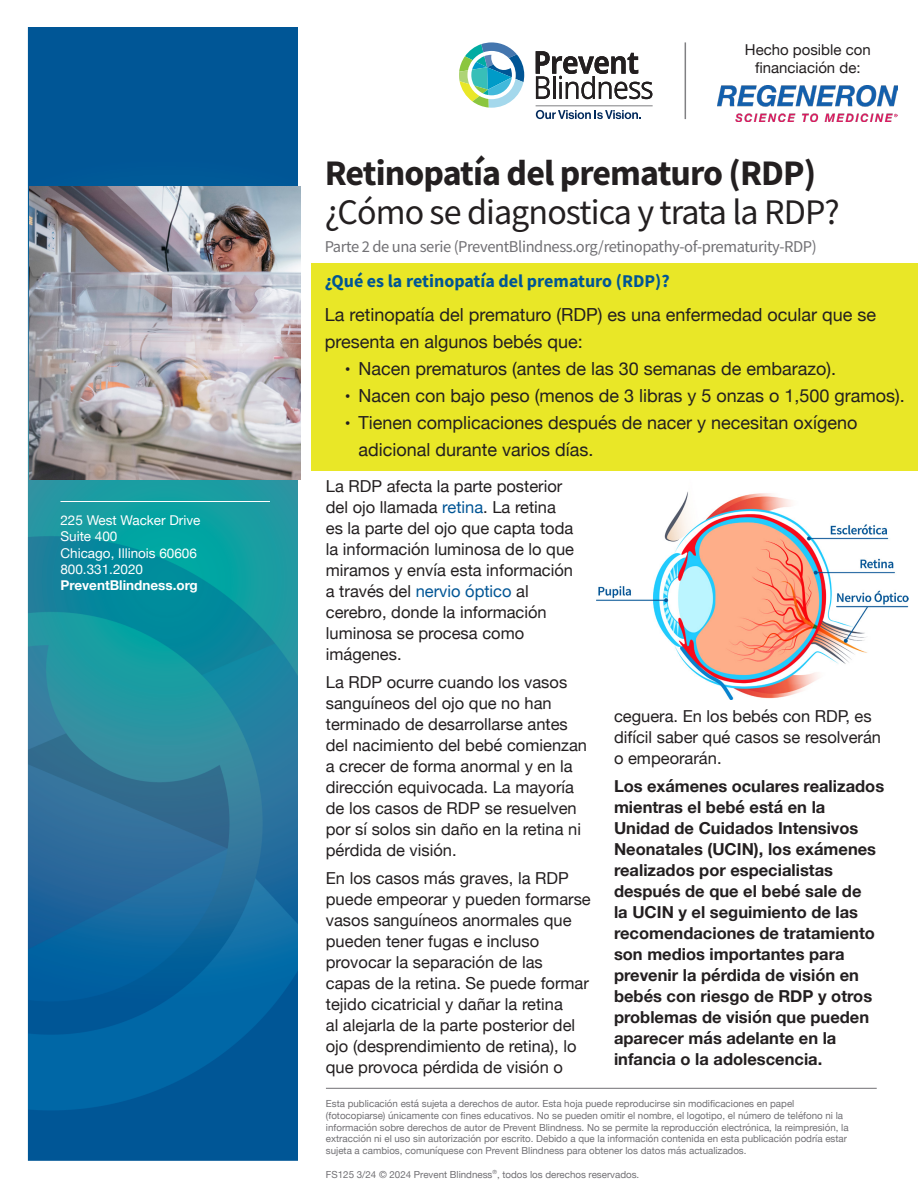
<style>
.page{position:relative;width:918px;height:1188px;background:#fff}
.page>*{position:absolute;margin:0;border:0;box-sizing:border-box;transform-origin:0 0}
.t1{font:36px/39px "Source Sans Pro";letter-spacing:-.025em;color:#231f20}
.t2{font:18px/27px "Helvetica Neue";color:#231f20}
.t3{font:700 18px "Source Sans Pro";color:#005595}
.t4{font:16.5px/21px "Helvetica Neue";color:#231f20}
.t5{font:700 16.5px/21px "Helvetica Neue";color:#231f20}
.t6{font:16.5px "Source Sans Pro";letter-spacing:-.025em;color:#717074}
.t7{font:15px/18px "Helvetica Neue";color:#231f20;text-align:center}
.t8{font:13.5px "Helvetica Neue";color:#fff}
.t9{font:700 13.5px "Helvetica Neue";color:#fff}
.t10{font:9.75px/11.7px "Helvetica Neue";color:#717074}
.s1{font-weight:700}
.s2{font-size:16.5px}
.s3{color:#005595}
</style>
<div class="page">
<svg style="left:536px;top:51px;width:116px;height:48px"></svg>
<svg style="left:459px;top:42px;width:65px;height:66px"></svg>
<svg style="left:536px;top:110px;width:105px;height:9px"></svg>
<hr style="left:536px;top:106px;width:117px;height:1px;background:#808083">
<img style="left:718px;top:86px;width:180px;height:35px">
<hr style="left:685px;top:42px;width:1px;height:77px;background:#808083">
<img style="left:27px;top:27px;width:271px;height:1133px">
<img style="left:30px;top:187px;width:271px;height:292px">
<hr style="left:60px;top:501px;width:210px;height:1px;background:#fff">
<div style="left:311px;top:264px;width:607px;height:207px;background:#e9e727"></div>
<hr style="left:326px;top:1088px;width:551px;height:1px;background:#717074">
<img style="left:597px;top:491px;width:312px;height:209px">
<p class="t8" style="left:60px;top:511px;width:142px">225 West Wacker Drive</p>
<p class="t8" style="left:60px;top:527px;width:59px">Suite 400</p>
<p class="t8" style="left:60px;top:543px;width:138px">Chicago, Illinois 60606</p>
<p class="t8" style="left:60px;top:559px;width:84px">800.331.2020</p>
<p class="t9" style="left:60px;top:575px;width:139px">PreventBlindness.org</p>
<p class="t7" style="left:745px;top:41px;width:127px">Hecho posible con financiación de:</p>
<p class="t1" style="left:325px;top:153px;width:517px"><span class="s1">Retinopatía del prematuro (RDP) </span>¿Cómo se diagnostica y trata la RDP?</p>
<p class="t6" style="left:325px;top:237px;width:494px">Parte 2 de una serie (PreventBlindness.org/retinopathy-of-prematurity-RDP)</p>
<p class="t3" style="left:325px;top:269px;width:347px">¿Qué es la retinopatía del prematuro (RDP)?</p>
<p class="t2" style="left:325px;top:302px;width:553px">La retinopatía del prematuro (RDP) es una enfermedad ocular que se presenta en algunos bebés que:</p>
<p class="t2" style="left:345px;top:356px;width:493px"><span class="s2">•</span> Nacen prematuros (antes de las 30 semanas de embarazo).</p>
<p class="t2" style="left:345px;top:383px;width:561px"><span class="s2">•</span> Nacen con bajo peso (menos de 3 libras y 5 onzas o 1,500 gramos).</p>
<p class="t2" style="left:358px;top:410px;width:501px;text-indent:-14px"><span class="s2">•</span> Tienen complicaciones después de nacer y necesitan oxígeno adicional durante varios días.</p>
<p class="t4" style="left:326px;top:477px;width:250px">La RDP afecta la parte posterior del ojo llamada <span class="s3">retina</span>. La retina es la parte del ojo que capta toda la información luminosa de lo que miramos y envía esta información a través del <span class="s3">nervio óptico</span> al cerebro, donde la información luminosa se procesa como imágenes.</p>
<p class="t4" style="left:326px;top:673px;width:263px">La RDP ocurre cuando los vasos sanguíneos del ojo que no han terminado de desarrollarse antes del nacimiento del bebé comienzan a crecer de forma anormal y en la dirección equivocada. La mayoría de los casos de RDP se resuelven por sí solos sin daño en la retina ni pérdida de visión.</p>
<p class="t4" style="left:326px;top:868px;width:266px">En los casos más graves, la RDP puede empeorar y pueden formarse vasos sanguíneos anormales que pueden tener fugas e incluso provocar la separación de las capas de la retina. Se puede formar tejido cicatricial y dañar la retina<br>al alejarla de la parte posterior del ojo (desprendimiento de retina), lo que provoca pérdida de visión o</p>
<p class="t4" style="left:614px;top:707px;width:269px">ceguera. En los bebés con RDP, es difícil saber qué casos se resolverán o empeorarán.</p>
<p class="t5" style="left:614px;top:776px;width:272px">Los exámenes oculares realizados mientras el bebé está en la<br>Unidad de Cuidados Intensivos<br>Neonatales (UCIN), los exámenes realizados por especialistas después de que el bebé sale de<br>la UCIN y el seguimiento de las recomendaciones de tratamiento son medios importantes para prevenir la pérdida de visión en bebés con riesgo de RDP y otros problemas de visión que pueden aparecer más adelante en la infancia o la adolescencia.</p>
<p class="t10" style="left:326px;top:1099px;width:524px">Esta publicación está sujeta a derechos de autor. Esta hoja puede reproducirse sin modificaciones en papel (fotocopiarse) únicamente con fines educativos. No se pueden omitir el nombre, el logotipo, el número de teléfono ni la información sobre derechos de autor de Prevent Blindness. No se permite la reproducción electrónica, la reimpresión, la extracción ni el uso sin autorización por escrito. Debido a que la información contenida en esta publicación podría estar sujeta a cambios, comuníquese con Prevent Blindness para obtener los datos más actualizados.</p>
<p class="t10" style="left:326px;top:1169px;width:315px">FS125 3/24 © 2024 Prevent Blindness<sup>®</sup>, todos los derechos reservados.</p>
</div>
